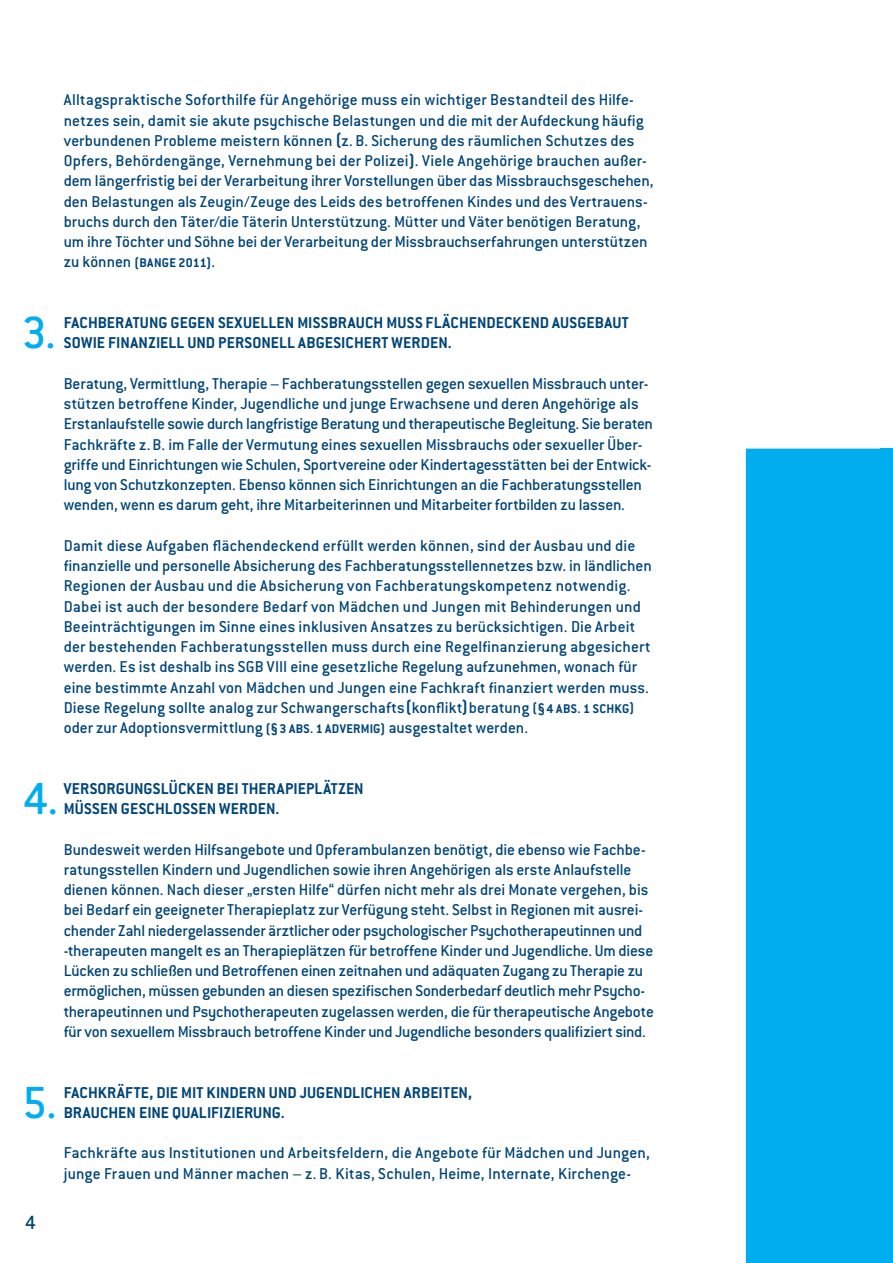
<style>
.page{position:relative;width:893px;height:1263px;background:#fff}
.page>*{position:absolute;margin:0;border:0;box-sizing:border-box;transform-origin:0 0}
.t1{font:500 49.35px "Conduit ITC";color:#00aeef}
.t2{font:500 21px "Conduit ITC";color:#004578}
.t3{font:500 17.25px/20.2px "Conduit ITC";color:#004578}
.t4{font:700 17.25px/20.2px "Conduit ITC";letter-spacing:.005em;color:#004578}
.t5{font:700 13.8px "Conduit ITC";letter-spacing:.01em;color:#004578}
.s1{font-weight:700}
.s2{font-weight:500;font-size:17.25px}
.s3{font-weight:700;font-size:13.8px}
</style>
<div class="page">
<div style="left:746px;top:449px;width:134px;height:814px;background:#00aeef"></div>
<div style="left:880px;top:449px;width:13px;height:814px;background:#00aeef"></div>
<p class="t3" style="left:64px;top:90px;width:591px">Alltagspraktische Soforthilfe für Angehörige muss ein wichtiger Bestandteil des Hilfe&shy;netzes sein, damit sie akute psychische Belastungen und die mit der Aufdeckung häufig verbundenen Probleme meistern können <span class="s1">(</span>z. B. Sicherung des räumlichen Schutzes des Opfers, Behördengänge, Vernehmung bei der Polizei<span class="s1">)</span>. Viele Angehörige brauchen außer&shy;dem längerfristig bei der Verarbeitung ihrer Vorstellungen über das Missbrauchsgeschehen, den Belastungen als Zeugin/Zeuge des Leids des betroffenen Kindes und des Vertrauens&shy;bruchs durch den Täter/die Täterin Unterstützung. Mütter und Väter benötigen Beratung, um ihre Töchter und Söhne bei der Verarbeitung der Missbrauchserfahrungen unterstützen</p>
<p class="t5" style="left:64px;top:255px;width:153px"><span class="s2">zu können</span> (BANGE 2011)<span class="s2">.</span></p>
<h1 class="t1" style="left:22px;top:305px;width:36px">3.</h1>
<p class="t4" style="left:64px;top:312px;width:566px">FACHBERATUNG GEGEN SEXUELLEN MISSBRAUCH MUSS FLÄCHENDECKEND AUSGEBAUT<br>SOWIE FINANZIELL UND PERSONELL ABGESICHERT WERDEN.</p>
<p class="t3" style="left:64px;top:373px;width:591px">Beratung, Vermittlung, Therapie – Fachberatungsstellen gegen sexuellen Missbrauch unter&shy;stützen betroffene Kinder, Jugendliche und junge Erwachsene und deren Angehörige als Erstanlaufstelle sowie durch langfristige Beratung und therapeutische Begleitung. Sie beraten Fachkräfte z.B. im Falle der Vermutung eines sexuellen Missbrauchs oder sexueller Über&shy;griffe und Einrichtungen wie Schulen, Sportvereine oder Kindertagesstätten bei der Entwick&shy;lung von Schutzkonzepten. Ebenso können sich Einrichtungen an die Fachberatungsstellen wenden, wenn es darum geht, ihre Mitarbeiterinnen und Mitarbeiter fortbilden zu lassen.</p>
<p class="t3" style="left:64px;top:535px;width:589px">Damit diese Aufgaben flächendeckend erfüllt werden können, sind der Ausbau und die finanzielle und personelle Absicherung des Fachberatungsstellennetzes bzw. in ländlichen Regionen der Ausbau und die Absicherung von Fachberatungskompetenz notwendig.<br>Dabei ist auch der besondere Bedarf von Mädchen und Jungen mit Behinderungen und Beeinträchtigungen im Sinne eines inklusiven Ansatzes zu berücksichtigen. Die Arbeit der bestehenden Fachberatungsstellen muss durch eine Regelfinanzierung abgesichert werden. Es ist deshalb ins SGB VIII eine gesetzliche Regelung aufzunehmen, wonach für eine bestimmte Anzahl von Mädchen und Jungen eine Fachkraft finanziert werden muss.<br>Diese Regelung sollte analog zur Schwangerschafts<span class="s1">(</span>konflikt<span class="s1">)</span>beratung <span class="s3">(§ 4 ABS. 1 SCHKG) </span>oder zur Adoptionsvermittlung <span class="s3">(§3 ABS. 1 ADVERMIG)</span> ausgestaltet werden.</p>
<p class="t4" style="left:64px;top:778px;width:302px">VERSORGUNGSLÜCKEN BEI THERAPIEPLÄTZEN<br>MÜSSEN GESCHLOSSEN WERDEN.</p>
<p class="t3" style="left:64px;top:839px;width:592px">Bundesweit werden Hilfsangebote und Opferambulanzen benötigt, die ebenso wie Fachbe&shy;ratungsstellen Kindern und Jugendlichen sowie ihren Angehörigen als erste Anlaufstelle dienen können. Nach dieser „ersten Hilfe“ dürfen nicht mehr als drei Monate vergehen, bis bei Bedarf ein geeigneter Therapieplatz zur Verfügung steht. Selbst in Regionen mit ausrei&shy;chender Zahl niedergelassender ärztlicher oder psychologischer Psychotherapeutinnen und -therapeuten mangelt es an Therapieplätzen für betroffene Kinder und Jugendliche. Um diese Lücken zu schließen und Betroffenen einen zeitnahen und adäquaten Zugang zu Therapie zu ermöglichen, müssen gebunden an diesen spezifischen Sonderbedarf deutlich mehr Psycho&shy;therapeutinnen und Psychotherapeuten zugelassen werden, die für therapeutische Angebote für von sexuellem Missbrauch betroffene Kinder und Jugendliche besonders qualifiziert sind.</p>
<h1 class="t1" style="left:23px;top:771px;width:37px">4.</h1>
<h1 class="t1" style="left:22px;top:1075px;width:37px">5.</h1>
<p class="t4" style="left:64px;top:1082px;width:410px">FACHKRÄFTE, DIE MIT KINDERN UND JUGENDLICHEN ARBEITEN,<br>BRAUCHEN EINE QUALIFIZIERUNG.</p>
<p class="t3" style="left:64px;top:1143px;width:588px">Fachkräfte aus Institutionen und Arbeitsfeldern, die Angebote für Mädchen und Jungen, junge Frauen und Männer machen – z. B. Kitas, Schulen, Heime, Internate, Kirchenge-</p>
<p class="t2" style="left:25px;top:1211px;width:12px">4</p>
</div>
